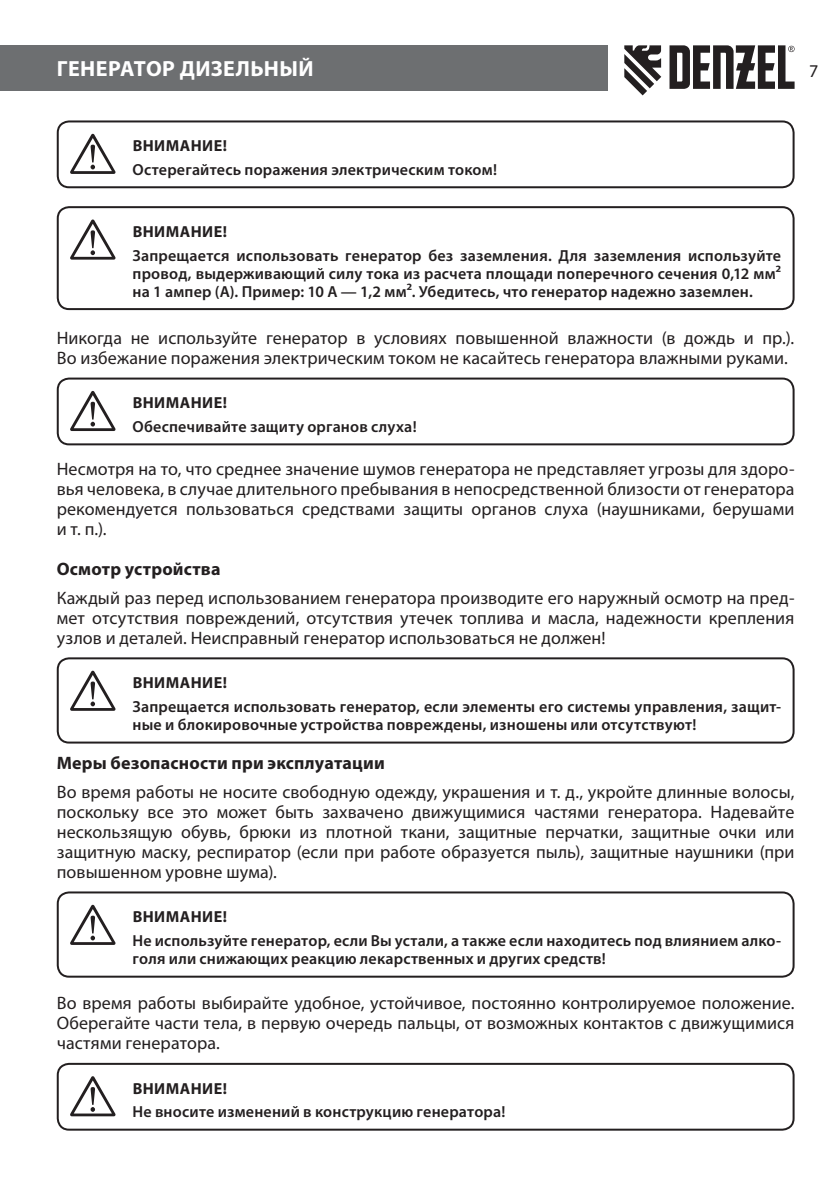
<style>
.page{position:relative;width:840px;height:1191px;background:#fff}
.page>*{position:absolute;margin:0;border:0;box-sizing:border-box;transform-origin:0 0}
.t1{font:700 22px "Myriad Pro";letter-spacing:.015em;color:#fff}
.t2{font:18px/20px "Myriad Pro";letter-spacing:.005em;color:#231f20;text-align:justify}
.t3{font:700 18px "Myriad Pro";letter-spacing:.01em;color:#231f20}
.t4{font:600 16px/18px "Myriad Pro";letter-spacing:.01em;color:#231f20}
.t5{font:700 16px "Myriad Pro";letter-spacing:.03em;color:#231f20}
</style>
<div class="page">
<div style="left:0;top:45px;width:607px;height:46px;background:#6d6f71"></div>
<svg style="left:624px;top:45px;width:37px;height:50px"></svg>
<svg style="left:669px;top:45px;width:125px;height:44px"></svg>
<svg style="left:70px;top:134px;width:45px;height:40px"></svg>
<div style="left:57px;top:120px;width:737px;height:68px;border:2px solid #231f20;border-radius:11px"></div>
<svg style="left:70px;top:219px;width:45px;height:41px"></svg>
<div style="left:57px;top:206px;width:737px;height:104px;border:2px solid #231f20;border-radius:11px"></div>
<svg style="left:70px;top:391px;width:45px;height:40px"></svg>
<div style="left:57px;top:377px;width:737px;height:68px;border:2px solid #231f20;border-radius:11px"></div>
<svg style="left:70px;top:670px;width:45px;height:41px"></svg>
<div style="left:57px;top:657px;width:737px;height:86px;border:2px solid #231f20;border-radius:11px"></div>
<svg style="left:70px;top:904px;width:45px;height:41px"></svg>
<div style="left:57px;top:891px;width:737px;height:86px;border:2px solid #231f20;border-radius:11px"></div>
<svg style="left:70px;top:1076px;width:45px;height:40px"></svg>
<div style="left:57px;top:1062px;width:737px;height:68px;border:2px solid #231f20;border-radius:11px"></div>
<p class="t1" style="left:57px;top:55px;width:258px">Генератор дизельный</p>
<p class="t2" style="left:808px;top:61px;width:11px">7</p>
<p class="t5" style="left:133px;top:135px;width:96px">Внимание!</p>
<p class="t4" style="left:132px;top:160px;width:366px">Остерегайтесь поражения электрическим током!</p>
<p class="t5" style="left:133px;top:221px;width:96px">Внимание!</p>
<p class="t4" style="left:132px;top:246px;width:649px;text-align:justify">Запрещается использовать генератор без заземления. Для заземления используйте провод, выдерживающий силу тока из расчета площади поперечного сечения 0,12 мм² на 1 ампер (А). Пример: 10 А — 1,2 мм². Убедитесь, что генератор надежно заземлен.</p>
<p class="t2" style="left:57px;top:328px;width:738px">Никогда не используйте генератор в условиях повышенной влажности (в дождь и пр.).<br>Во избежание поражения электрическим током не касайтесь генератора влажными руками.</p>
<p class="t5" style="left:133px;top:392px;width:96px">Внимание!</p>
<p class="t4" style="left:132px;top:417px;width:285px">Обеспечивайте защиту органов слуха!</p>
<p class="t2" style="left:57px;top:459px;width:739px">Несмотря на то, что среднее значение шумов генератора не представляет угрозы для здоро&shy;вья человека, в случае длительного пребывания в непосредственной близости от генератора рекомендуется пользоваться средствами защиты органов слуха (наушниками, берушами и т. п.).</p>
<p class="t3" style="left:57px;top:557px;width:165px">Осмотр устройства</p>
<p class="t2" style="left:57px;top:587px;width:739px">Каждый раз перед использованием генератора производите его наружный осмотр на пред&shy;мет отсутствия повреждений, отсутствия утечек топлива и масла, надежности крепления узлов и деталей. Неисправный генератор использоваться не должен!</p>
<p class="t5" style="left:133px;top:672px;width:96px">Внимание!</p>
<p class="t4" style="left:132px;top:697px;width:649px">Запрещается использовать генератор, если элементы его системы управления, защит&shy;ные и блокировочные устройства повреждены, изношены или отсутствуют!</p>
<p class="t3" style="left:57px;top:751px;width:329px">Меры безопасности при эксплуатации</p>
<p class="t2" style="left:57px;top:781px;width:738px">Во время работы не носите свободную одежду, украшения и т. д., укройте длинные волосы, поскольку все это может быть захвачено движущимися частями генератора. Надевайте нескользящую обувь, брюки из плотной ткани, защитные перчатки, защитные очки или защитную маску, респиратор (если при работе образуется пыль), защитные наушники (при повышенном уровне шума).</p>
<p class="t5" style="left:133px;top:906px;width:96px">Внимание!</p>
<p class="t4" style="left:132px;top:931px;width:649px">Не используйте генератор, если Вы устали, а также если находитесь под влиянием алко&shy;голя или снижающих реакцию лекарственных и других средств!</p>
<p class="t2" style="left:57px;top:993px;width:739px">Во время работы выбирайте удобное, устойчивое, постоянно контролируемое положение.<br>Оберегайте части тела, в первую очередь пальцы, от возможных контактов с движущимися частями генератора.</p>
<p class="t5" style="left:133px;top:1077px;width:96px">Внимание!</p>
<p class="t4" style="left:132px;top:1102px;width:374px">Не вносите изменений в конструкцию генератора!</p>
</div>
